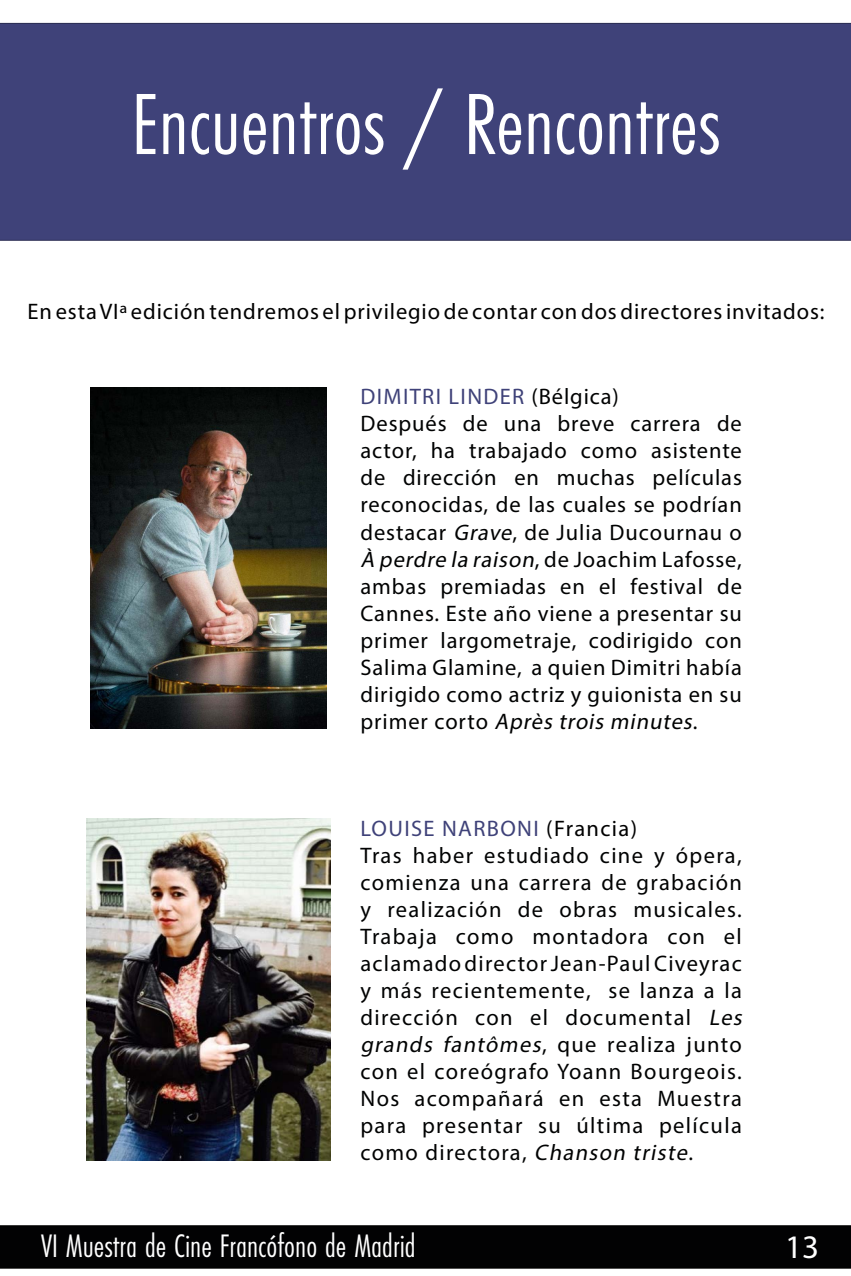
<style>
.page{position:relative;width:851px;height:1276px;background:#fff}
.page>*{position:absolute;margin:0;border:0;box-sizing:border-box;transform-origin:0 0}
.t1{font:90px "Futura PT Cond";color:#fff}
.t2{font:33.75px "Futura PT Cond";color:#fff}
.t3{font:33px "Myriad Pro";color:#fff}
.t4{font:22.5px/27px "Myriad Pro";letter-spacing:.05em;color:#010202}
.t5{font:22.5px "Myriad Pro";letter-spacing:.04em;color:#000}
.s1{color:#3f4279}
.s2{font-style:italic}
.s3{color:#000}
</style>
<div class="page">
<div style="left:0;top:23px;width:850px;height:218px;background:#3f4279"></div>
<div style="left:0;top:1225px;width:850px;height:43px;background:#020203"></div>
<img style="left:86px;top:819px;width:244px;height:341px">
<img style="left:90px;top:387px;width:237px;height:342px">
<h1 class="t1" style="left:132px;top:72px;width:590px">Encuentros / Rencontres</h1>
<p class="t5" style="left:28px;top:298px;width:798px">En esta VIª edición tendremos el privilegio de contar con dos directores invitados:</p>
<p class="t4" style="left:360px;top:383px;width:383px"><span class="s1">DIMITRI LINDER</span> (Bélgica)<br>Después de una breve carrera de actor, ha trabajado como asistente de dirección en muchas películas reconocidas, de las cuales se podrían destacar <span class="s2">Grave</span>, de Julia Ducournau o <span class="s2">À perdre la raison</span>, de Joachim Lafosse, ambas premiadas en el festival de Cannes. Este año viene a presentar su primer largometraje, codirigido con Salima Glamine, a quien Dimitri había dirigido como actriz y guionista en su p r i m e r c o r t o <span class="s2">Après trois minutes</span>.</p>
<p class="t4" style="left:360px;top:814px;width:387px"><span class="s1">LOUISE NARBONI</span> <span class="s3">(Francia)<br></span>Tras haber estudiado cine y ópera, comienza una carrera de grabación y realización de obras musicales.<br>Trabaja como montadora con el aclamado director Jean-Paul Civeyrac y más recientemente, se lanza a la dirección con el documental <span class="s2">Les grands fantômes</span>, que realiza junto con el coreógrafo Yoann Bourgeois.<br>Nos acompañará en esta Muestra para presentar su última película como directora, <span class="s2">Chanson triste</span>.</p>
<h2 class="t2" style="left:41px;top:1226px;width:376px">VI Muestra de Cine Francófono de Madrid</h2>
<h3 class="t3" style="left:785px;top:1226px;width:35px">13</h3>
</div>
